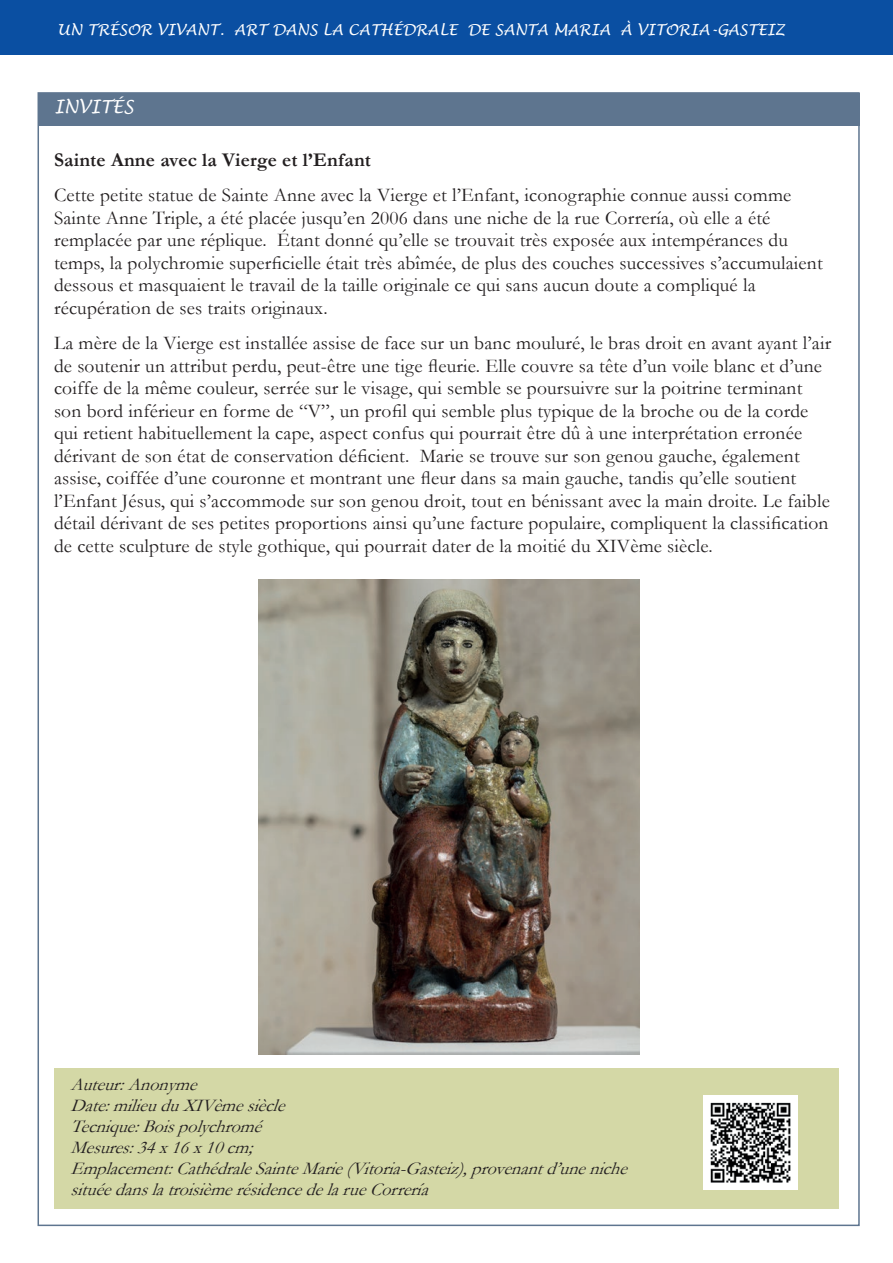
<style>
.page{position:relative;width:893px;height:1263px;background:#fff}
.page>*{position:absolute;margin:0;border:0;box-sizing:border-box;transform-origin:0 0}
.t1{font:19.5px/22.5px "Garamond";letter-spacing:.01em;color:#231f20}
.t2{font:700 19.5px "Garamond";letter-spacing:.01em;color:#231f20}
.t3{font:italic 18px/21px "Garamond";color:#231f20}
.t4{font:italic 18px "Lucida Handwriting";color:#fff}
.t5{font:italic 15px "Lucida Handwriting";color:#fff}
</style>
<div class="page">
<div style="left:0;top:0;width:893px;height:54px;background:#0a4fa2"></div>
<div style="left:39px;top:93px;width:820px;height:33px;background:#5e758f"></div>
<img style="left:258px;top:580px;width:382px;height:474px">
<div style="left:54px;top:1069px;width:785px;height:140px;background:#d4d8a6"></div>
<img style="left:704px;top:1095px;width:93px;height:94px">
<p class="t5" style="left:57px;top:20px;width:729px">UN TRÉSOR VIVANT. ART DANS LA CATHÉDRALE DE SANTA MARIA À VITORIA-GASTEIZ</p>
<p class="t4" style="left:54px;top:96px;width:81px">INVITÉS</p>
<p class="t2" style="left:54px;top:147px;width:319px">Sainte Anne avec la Vierge et l’Enfant</p>
<p class="t1" style="left:54px;top:183px;width:770px">Cette petite statue de Sainte Anne avec la Vierge et l’Enfant, iconographie connue aussi comme Sainte Anne Triple, a été placée jusqu’en 2006 dans une niche de la rue Correría, où elle a été remplacée par une réplique. Étant donné qu’elle se trouvait très exposée aux intempérances du temps, la polychromie superficielle était très abîmée, de plus des couches successives s’accumulaient dessous et masquaient le travail de la taille originale ce qui sans aucun doute a compliqué la récupération de ses traits originaux.</p>
<p class="t1" style="left:54px;top:331px;width:779px">La mère de la Vierge est installée assise de face sur un banc mouluré, le bras droit en avant ayant l’air de soutenir un attribut perdu, peut-être une tige fleurie. Elle couvre sa tête d’un voile blanc et d’une coiffe de la même couleur, serrée sur le visage, qui semble se poursuivre sur la poitrine terminant son bord inférieur en forme de “V”, un profil qui semble plus typique de la broche ou de la corde qui retient habituellement la cape, aspect confus qui pourrait être dû à une interprétation erronée dérivant de son état de conservation déficient. Marie se trouve sur son genou gauche, également assise, coiffée d’une couronne et montrant une fleur dans sa main gauche, tandis qu’elle soutient l’Enfant Jésus, qui s’accommode sur son genou droit, tout en bénissant avec la main droite. Le faible détail dérivant de ses petites proportions ainsi qu’une facture populaire, compliquent la classification de cette sculpture de style gothique, qui pourrait dater de la moitié du XIVème siècle.</p>
<p class="t3" style="left:71px;top:1074px;width:566px">Auteur:Anonyme<br>Date:milieuduXIVèmesiècle<br>Tecnique:Boispolychromé<br>Mesures:34x16x10cm; Emplacement:CathédraleSainteMarie(Vitoria-Gasteiz),provenantd’uneniche situéedanslatroisièmerésidencedelarueCorrería</p>
</div>
